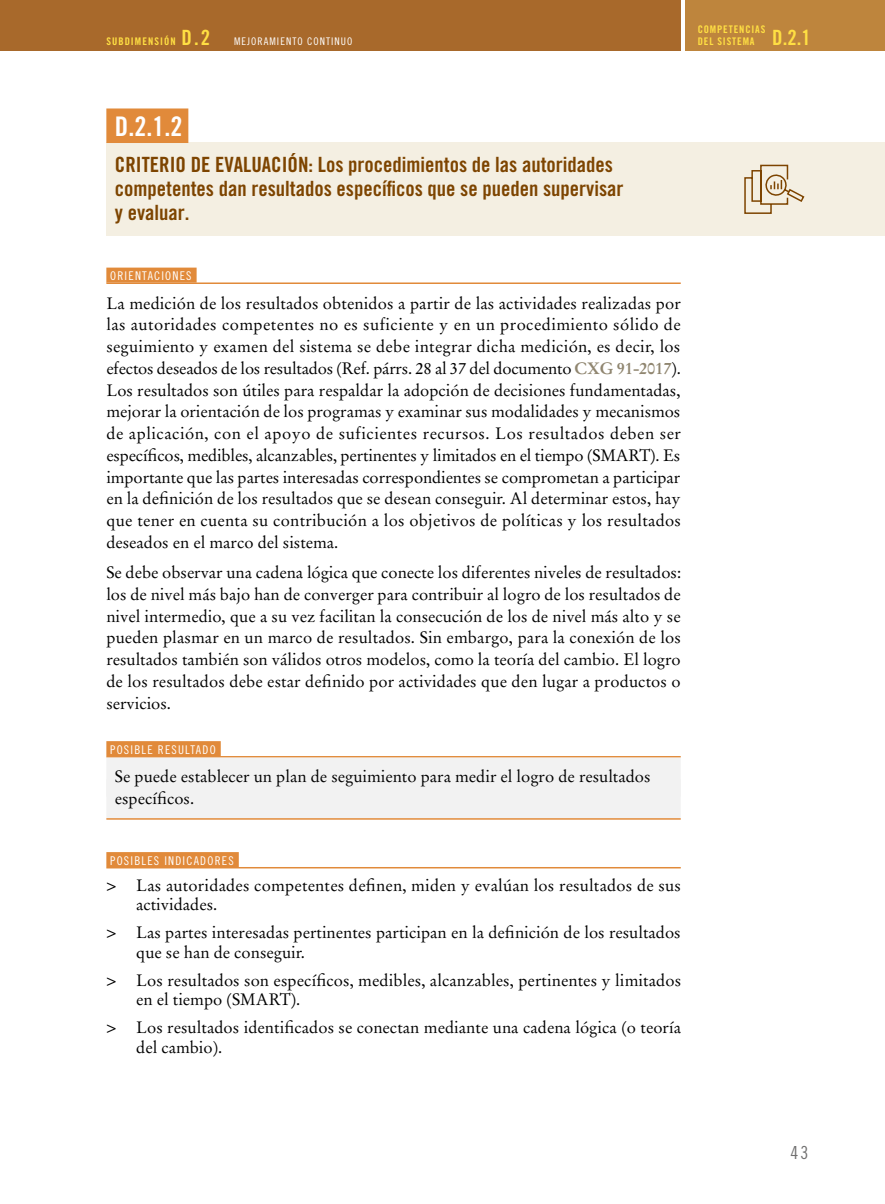
<style>
.page{position:relative;width:885px;height:1204px;background:#fff}
.page>*{position:absolute;margin:0;border:0;box-sizing:border-box;transform-origin:0 0}
.t1{font:27px "Trade Gothic Bold Cond Twenty";color:#fff}
.t2{font:21px/24px "Trade Gothic Bold Cond Twenty";color:#7d4400}
.t3{font:18px "Trade Gothic Cond Eighteen";color:#706f6f}
.t4{font:16.5px/21.8px "Stempel Garamond";letter-spacing:.005em;color:#000}
.t5{font:12px "Trade Gothic Cond Eighteen";letter-spacing:.1em;color:#fff}
.t6{font:10.5px "Trade Gothic Cond Eighteen";letter-spacing:.1em;color:#fff}
.t7{font:10.5px/12px "Trade Gothic Bold Cond Twenty";letter-spacing:.08em;color:#ffdf43}
.s1{font-family:"Trade Gothic Bold Cond Twenty";color:#ffdf43}
.s2{font-family:"Trade Gothic Bold Cond Twenty";font-size:21px;color:#ffdf43}
.s3{font-size:21px}
.s4{font-weight:700;color:#908670}
.s5{font-family:"Trade Gothic Cond Eighteen"}
</style>
<div class="page">
<div style="left:106px;top:142px;width:778px;height:94px;background:#f4efe2"></div>
<svg style="left:744px;top:164px;width:61px;height:50px"></svg>
<div style="left:685px;top:0;width:199px;height:51px;background:#be853d"></div>
<div style="left:0;top:0;width:680px;height:51px;background:#a8692b"></div>
<div style="left:106px;top:108px;width:82px;height:35px;background:#e18a3a"></div>
<hr style="left:106px;top:282px;width:574px;height:2px;background:#e18a3a">
<div style="left:106px;top:267px;width:90px;height:15px;background:#e18a3a"></div>
<hr style="left:106px;top:756px;width:574px;height:1px;background:#e18a3a">
<div style="left:106px;top:741px;width:115px;height:15px;background:#e18a3a"></div>
<div style="left:106px;top:757px;width:574px;height:39px;background:#f2f2f2"></div>
<div style="left:106px;top:779px;width:574px;height:39px;background:#f2f2f2"></div>
<hr style="left:106px;top:818px;width:574px;height:1px;background:#e18a3a">
<hr style="left:106px;top:866px;width:574px;height:2px;background:#e18a3a">
<div style="left:106px;top:852px;width:133px;height:15px;background:#e18a3a"></div>
<p class="t6" style="left:106px;top:35px;width:247px"><span class="s1">SUBDIMENSIÓN</span> <span class="s2">D.2</span> MEJORAMIENTO CONTINUO</p>
<p class="t7" style="left:697px;top:23px;width:114px">COMPETENCIAS<br>DEL SISTEMA <span class="s3">D.2.1</span></p>
<h1 class="t1" style="left:115px;top:109px;width:69px">D.2.1.2</h1>
<p class="t2" style="left:115px;top:153px;width:510px">CRITERIO DE EVALUACIÓN: Los procedimientos de las autoridades competentes dan resultados específicos que se pueden supervisar y evaluar.</p>
<p class="t5" style="left:110px;top:269px;width:83px">ORIENTACIONES</p>
<p class="t4" style="left:106px;top:292px;width:576px;text-align:justify">La medición de los resultados obtenidos a partir de las actividades realizadas por las autoridades competentes no es suficiente y en un procedimiento sólido de seguimiento y examen del sistema se debe integrar dicha medición, es decir, los efectos deseados de los resultados (Ref. párrs. 28 al 37 del documento <span class="s4">CXG 91-2017</span>).<br>Los resultados son útiles para respaldar la adopción de decisiones fundamentadas, mejorar la orientación de los programas y examinar sus modalidades y mecanismos de aplicación, con el apoyo de suficientes recursos. Los resultados deben ser específicos, medibles, alcanzables, pertinentes y limitados en el tiempo (SMART). Es importante que las partes interesadas correspondientes se comprometan a participar en la definición de los resultados que se desean conseguir. Al determinar estos, hay que tener en cuenta su contribución a los objetivos de políticas y los resultados deseados en el marco del sistema.</p>
<p class="t4" style="left:106px;top:561px;width:576px;text-align:justify">Se debe observar una cadena lógica que conecte los diferentes niveles de resultados: los de nivel más bajo han de converger para contribuir al logro de los resultados de nivel intermedio, que a su vez facilitan la consecución de los de nivel más alto y se pueden plasmar en un marco de resultados. Sin embargo, para la conexión de los resultados también son válidos otros modelos, como la teoría del cambio. El logro de los resultados debe estar definido por actividades que den lugar a productos o servicios.</p>
<p class="t5" style="left:110px;top:742px;width:107px">POSIBLE RESULTADO</p>
<p class="t4" style="left:115px;top:765px;width:537px">Se puede establecer un plan de seguimiento para medir el logro de resultados específicos.</p>
<p class="t5" style="left:110px;top:853px;width:125px">POSIBLES INDICADORES</p>
<p class="t4" style="left:136px;top:875px;width:546px;line-height:19.5px;text-indent:-30px"><span class="s5">&gt;</span> Las autoridades competentes definen, miden y evalúan los resultados de sus actividades.</p>
<p class="t4" style="left:136px;top:922px;width:546px;line-height:19.5px;text-indent:-30px"><span class="s5">&gt;</span> Las partes interesadas pertinentes participan en la definición de los resultados que se han de conseguir.</p>
<p class="t4" style="left:136px;top:970px;width:546px;line-height:19.5px;text-indent:-30px"><span class="s5">&gt;</span> Los resultados son específicos, medibles, alcanzables, pertinentes y limitados en el tiempo (SMART).</p>
<p class="t4" style="left:136px;top:1017px;width:546px;line-height:19.5px;text-indent:-30px"><span class="s5">&gt;</span> Los resultados identificados se conectan mediante una cadena lógica (o teoría del cambio).</p>
<p class="t3" style="left:790px;top:1141px;width:19px">43</p>
</div>
